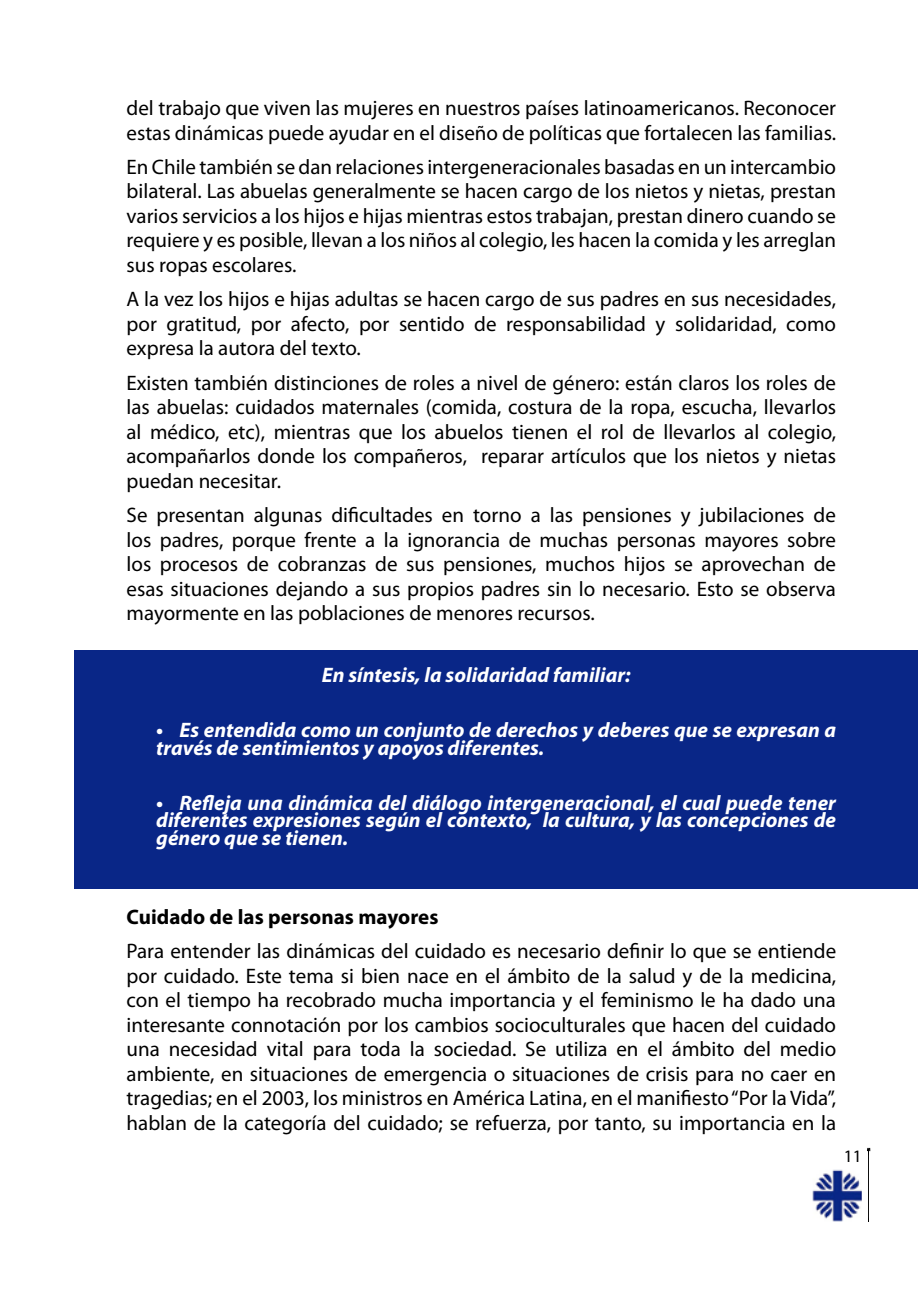
<style>
.page{position:relative;width:918px;height:1315px;background:#fff}
.page>*{position:absolute;margin:0;border:0;box-sizing:border-box;transform-origin:0 0}
.t1{font:21px/24.5px "Myriad Pro";color:#000;text-align:justify}
.t2{font:italic 700 21px/17.5px "Myriad Pro";color:#fff}
.t3{font:700 21px "Myriad Pro";letter-spacing:.005em;color:#000}
.t4{font:17.5px "Myriad Pro";color:#000}
</style>
<div class="page">
<div style="left:865px;top:1146px;width:7px;height:76px;background:#000;opacity:.75"></div>
<div style="left:74px;top:650px;width:844px;height:238px;background:#092687"></div>
<img style="left:812px;top:1169px;width:49px;height:53px">
<p class="t1" style="left:126px;top:95px;width:711px">del trabajo que viven las mujeres en nuestros países latinoamericanos. Reconocer estas dinámicas puede ayudar en el diseño de políticas que fortalecen las familias.</p>
<p class="t1" style="left:126px;top:154px;width:711px">En Chile también se dan relaciones intergeneracionales basadas en un intercambio bilateral. Las abuelas generalmente se hacen cargo de los nietos y nietas, prestan varios servicios a los hijos e hijas mientras estos trabajan, prestan dinero cuando se requiere y es posible, llevan a los niños al colegio, les hacen la comida y les arreglan sus ropas escolares.</p>
<p class="t1" style="left:126px;top:287px;width:711px">A la vez los hijos e hijas adultas se hacen cargo de sus padres en sus necesidades, por gratitud, por afecto, por sentido de responsabilidad y solidaridad, como expresa la autora del texto.</p>
<p class="t1" style="left:126px;top:370px;width:711px">Existen también distinciones de roles a nivel de género: están claros los roles de las abuelas: cuidados maternales (comida, costura de la ropa, escucha, llevarlos al médico, etc), mientras que los abuelos tienen el rol de llevarlos al colegio, acompañarlos donde los compañeros, reparar artículos que los nietos y nietas puedan necesitar.</p>
<p class="t1" style="left:126px;top:503px;width:711px">Se presentan algunas dificultades en torno a las pensiones y jubilaciones de los padres, porque frente a la ignorancia de muchas personas mayores sobre los procesos de cobranzas de sus pensiones, muchos hijos se aprovechan de esas situaciones dejando a sus propios padres sin lo necesario. Esto se observa mayormente en las poblaciones de menores recursos.</p>
<p class="t2" style="left:322px;top:666px;width:310px">En síntesis, la solidaridad familiar:</p>
<p class="t2" style="left:156px;top:720px;width:681px">• Es entendida como un conjunto de derechos y deberes que se expresan a través de sentimientos y apoyos diferentes.</p>
<p class="t2" style="left:156px;top:793px;width:681px;text-align:justify">• Refleja una dinámica del diálogo intergeneracional, el cual puede tener diferentes expresiones según el contexto, la cultura, y las concepciones de género que se tienen.</p>
<p class="t3" style="left:127px;top:903px;width:313px">Cuidado de las personas mayores</p>
<p class="t1" style="left:127px;top:938px;width:711px">Para entender las dinámicas del cuidado es necesario definir lo que se entiende por cuidado. Este tema si bien nace en el ámbito de la salud y de la medicina, con el tiempo ha recobrado mucha importancia y el feminismo le ha dado una interesante connotación por los cambios socioculturales que hacen del cuidado una necesidad vital para toda la sociedad. Se utiliza en el ámbito del medio ambiente, en situaciones de emergencia o situaciones de crisis para no caer en tragedias; en el 2003, los ministros en América Latina, en el manifiesto “Por la Vida”, hablan de la categoría del cuidado; se refuerza, por tanto, su importancia en la</p>
<p class="t4" style="left:844px;top:1145px;width:19px">11</p>
</div>
